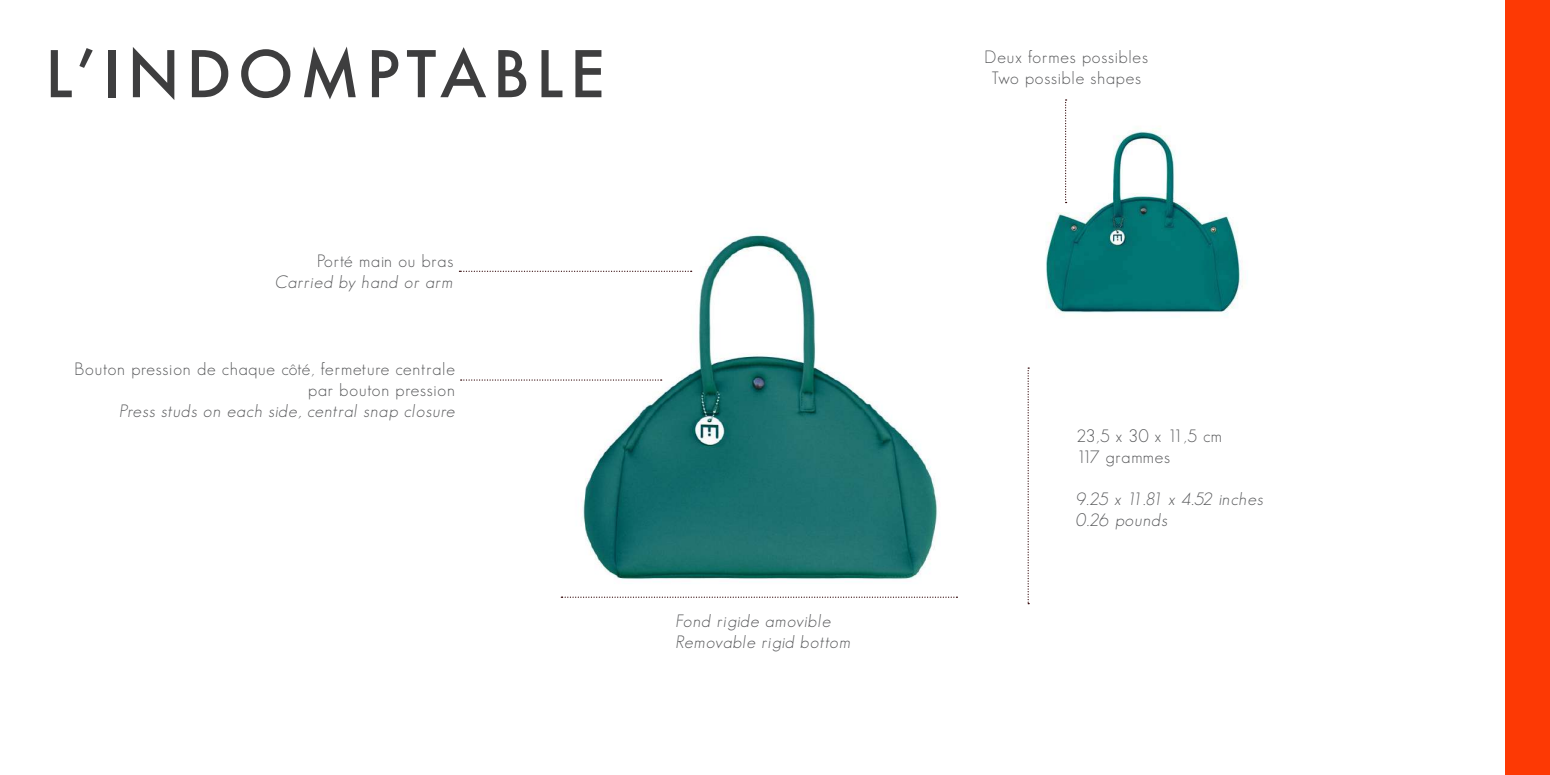
<style>
.page{position:relative;width:1550px;height:775px;background:#fff}
.page>*{position:absolute;margin:0;border:0;box-sizing:border-box;transform-origin:0 0}
.t1{font:500 62.5px "Futura";letter-spacing:.1em;color:#3e3e3f}
.t2{font:italic 300 17.5px/21px "Geosans";letter-spacing:.05em;color:#57585a}
.t3{font:300 17.5px/21px "Geosans";letter-spacing:.05em;color:#57585a;text-align:right}
.t4{font:300 17.5px/21px "Geosans";letter-spacing:.015em;color:#57585a}
</style>
<div class="page">
<div style="left:1505px;top:0;width:45px;height:775px;background:#fd3904"></div>
<img style="left:540px;top:234px;width:418px;height:364px">
<img style="left:1045px;top:126px;width:198px;height:190px">
<svg style="left:561px;top:597px;width:396px;height:1px"></svg>
<svg style="left:1028px;top:368px;width:1px;height:236px"></svg>
<svg style="left:459px;top:271px;width:233px;height:1px"></svg>
<svg style="left:1065px;top:99px;width:2px;height:104px"></svg>
<svg style="left:461px;top:379px;width:201px;height:2px"></svg>
<h1 class="t1" style="left:45px;top:31px;width:561px">L’INDOMPTABLE</h1>
<p class="t3" style="left:317px;top:250px;width:137px">Porté main ou bras</p>
<p class="t2" style="left:276px;top:271px;width:179px">Carried by hand or arm</p>
<p class="t3" style="left:75px;top:358px;width:382px">Bouton pression de chaque côté, fermeture centrale par bouton pression</p>
<p class="t2" style="left:120px;top:400px;width:337px">Press studs on each side, central snap closure</p>
<p class="t2" style="left:676px;top:610px;width:176px">Fond rigide amovible<br>Removable rigid bottom</p>
<p class="t3" style="left:985px;top:47px;width:165px;text-align:center">Deux formes possibles<br>Two possible shapes</p>
<p class="t4" style="left:1076px;top:426px;width:147px">23,5 x 30 x 11,5 cm<br>117 grammes</p>
<p class="t2" style="left:1076px;top:489px;width:188px">9.25 x 11.81 x 4.52 inches<br>0.26 pounds</p>
</div>
